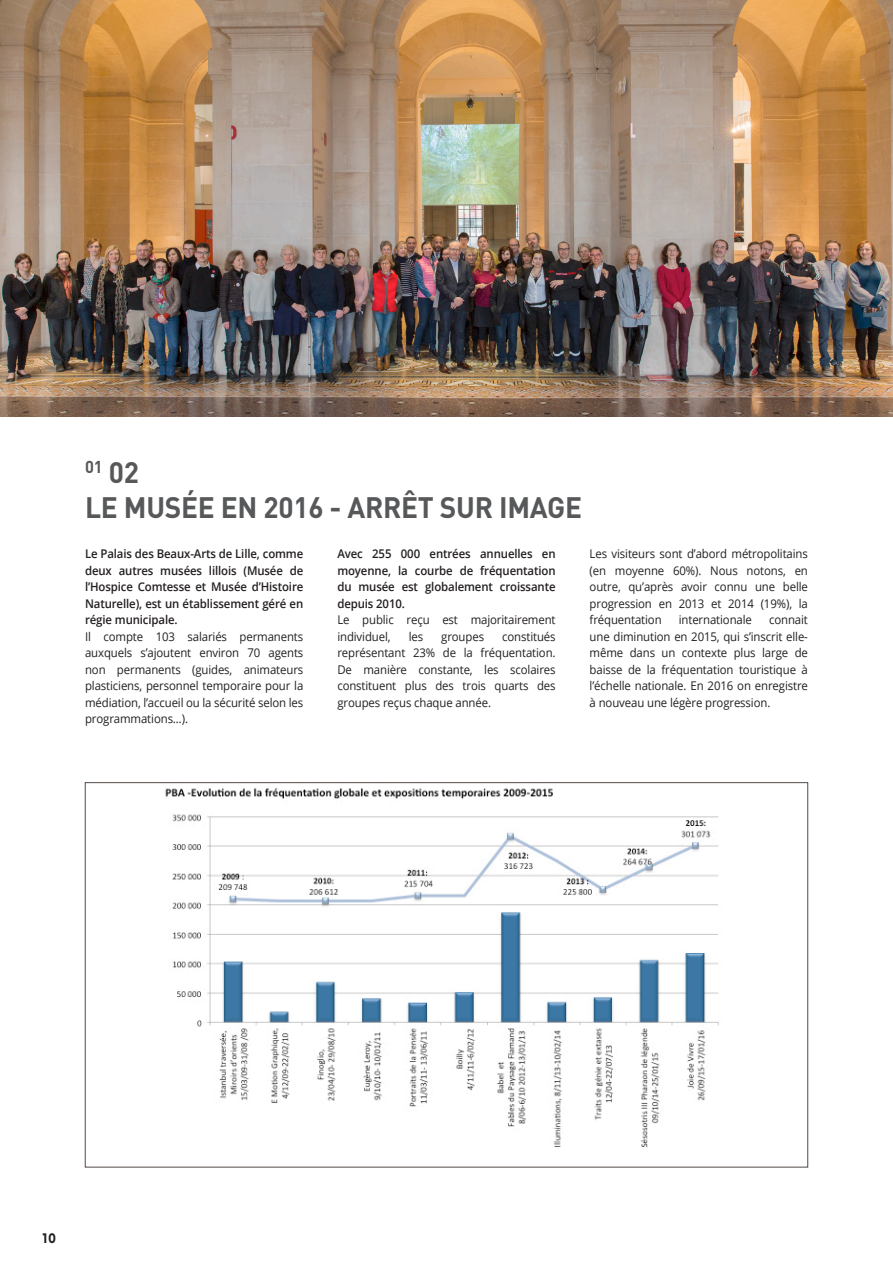
<style>
.page{position:relative;width:893px;height:1263px;background:#fff}
.page>*{position:absolute;margin:0;border:0;box-sizing:border-box;transform-origin:0 0}
.t1{font:700 29.25px "DIN";letter-spacing:-.01em;color:#57585a;scale:.96 1}
.t2{font:700 17.1px "DIN";color:#57585a;scale:.96 1}
.t3{font:900 13.5px "Lovelo";color:#231f20}
.t4{font:12px/16.5px "Open Sans";letter-spacing:-.01em;color:#231f20;text-align:justify;scale:.95 1}
.t5{font:600 12px/16.5px "Open Sans";letter-spacing:-.01em;color:#231f20;text-align:justify;scale:.95 1}
.s1{font-size:29.25px}
</style>
<div class="page">
<img style="left:0;top:0;width:893px;height:416px">
<img style="left:165px;top:787px;width:554px;height:361px">
<h2 class="t2" style="left:85px;top:456px;width:58px">01 <span class="s1">02</span></h2>
<h1 class="t1" style="left:85px;top:488px;width:519px">LE MUSÉE EN 2016 - ARRÊT SUR IMAGE</h1>
<p class="t5" style="left:85px;top:545px;width:231px">Le Palais des Beaux-Arts de Lille, comme deux autres musées lillois (Musée de l’Hospice Comtesse et Musée d’Histoire Naturelle), est un établissement géré en régie municipale.</p>
<p class="t4" style="left:85px;top:628px;width:231px">Il compte 103 salariés permanents auxquels s’ajoutent environ 70 agents non permanents (guides, animateurs plasticiens, personnel temporaire pour la médiation, l’accueil ou la sécurité selon les programmations…).</p>
<p class="t5" style="left:337px;top:545px;width:231px">Avec 255 000 entrées annuelles en moyenne, la courbe de fréquentation du musée est globalement croissante depuis 2010.</p>
<p class="t4" style="left:337px;top:611px;width:231px">Le public reçu est majoritairement individuel,</p>
<p class="t4" style="left:337px;top:628px;width:231px;text-indent:165px">constitués représentant 23% de la fréquentation.<br>De manière constante, les scolaires constituent plus des trois quarts des groupes reçus chaque année.</p>
<p class="t4" style="left:409px;top:628px;width:17px">les</p>
<p class="t4" style="left:441px;top:628px;width:47px">groupes</p>
<p class="t4" style="left:590px;top:545px;width:231px">Les visiteurs sont d’abord métropolitains (en moyenne 60%). Nous notons, en outre, qu’après avoir connu une belle progression en 2013 et 2014 (19%), la fréquentation</p>
<p class="t4" style="left:679px;top:611px;width:79px">internationale</p>
<p class="t4" style="left:590px;top:611px;width:231px;text-indent:179px">connait une diminution en 2015, qui s’inscrit elle&shy;même dans un contexte plus large de baisse de la fréquentation touristique à l’échelle nationale. En 2016 on enregistre à nouveau une légère progression.</p>
<p class="t3" style="left:43px;top:1230px;width:15px">10</p>
</div>
